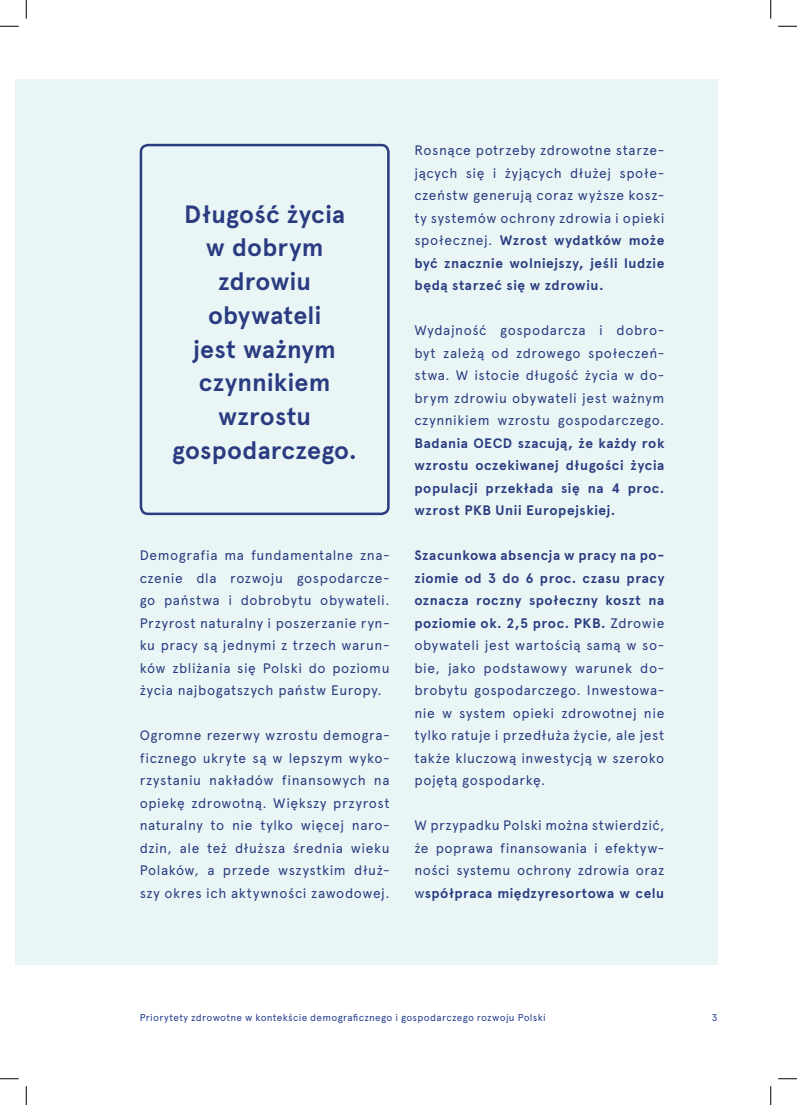
<style>
.page{position:relative;width:797px;height:1105px;background:#fff}
.page>*{position:absolute;margin:0;border:0;box-sizing:border-box;transform-origin:0 0}
.Paragraph_Style_1{font:700 25px/33.8px "Apercu Pro";letter-spacing:.01em;color:#2a3b81;text-align:center}
.Paragraph_Style_1-2{font:13.75px/22.5px "Apercu Pro";letter-spacing:.035em;color:#2a3b81;text-align:justify}
.Paragraph_Style_1-3{font:10px "Apercu Pro";letter-spacing:.03em;color:#253f8e}
.s1{font-weight:700}
</style>
<div class="page">
<div style="left:16px;top:79px;width:701px;height:886px;background:#e9f6f5"></div>
<div style="left:140px;top:144px;width:249px;height:371px;border:2px solid #2a3b81;border-radius:7px"></div>
<svg style="left:0;top:25px;width:19px;height:2px"></svg>
<svg style="left:778px;top:25px;width:19px;height:2px"></svg>
<svg style="left:0;top:1078px;width:19px;height:1px"></svg>
<svg style="left:778px;top:1078px;width:19px;height:1px"></svg>
<svg style="left:25px;top:0;width:2px;height:19px"></svg>
<svg style="left:25px;top:1086px;width:2px;height:19px"></svg>
<svg style="left:770px;top:0;width:1px;height:19px"></svg>
<svg style="left:770px;top:1086px;width:1px;height:19px"></svg>
<p class="Paragraph_Style_1" style="left:184px;top:195px;width:162px">Długość życia</p>
<p class="Paragraph_Style_1" style="left:206px;top:229px;width:119px">w dobrym zdrowiu</p>
<p class="Paragraph_Style_1" style="left:172px;top:296px;width:186px">obywateli<br>jest ważnym czynnikiem wzrostu gospodarczego.</p>
<p class="Paragraph_Style_1-2" style="left:140px;top:543px;width:251px">Demografia ma fundamentalne zna&shy;czenie dla rozwoju gospodarcze&shy;go państwa i dobrobytu obywateli.<br>Przyrost naturalny i poszerzanie ryn&shy;ku pracy są jednymi z trzech warun&shy;ków zbliżania się Polski do poziomu życia najbogatszych państw Europy.</p>
<p class="Paragraph_Style_1-2" style="left:140px;top:723px;width:251px">Ogromne rezerwy wzrostu demogra&shy;ficznego ukryte są w lepszym wyko&shy;rzystaniu nakładów finansowych na opiekę zdrowotną. Większy przyrost naturalny to nie tylko więcej naro&shy;dzin, ale też dłuższa średnia wieku Polaków, a przede wszystkim dłuż&shy;szy okres ich aktywności zawodowej.</p>
<p class="Paragraph_Style_1-2" style="left:414px;top:138px;width:251px">Rosnące potrzeby zdrowotne starze&shy;jących się i żyjących dłużej społe&shy;czeństw generują coraz wyższe kosz&shy;ty systemów ochrony zdrowia i opieki społecznej. <span class="s1">Wzrost wydatków może być znacznie wolniejszy, jeśli ludzie będą starzeć się w zdrowiu.</span></p>
<p class="Paragraph_Style_1-2" style="left:414px;top:318px;width:251px">Wydajność gospodarcza i dobro&shy;byt zależą od zdrowego społeczeń&shy;stwa. W istocie długość życia w do&shy;brym zdrowiu obywateli jest ważnym czynnikiem wzrostu gospodarczego.<br><span class="s1">Badania OECD szacują, że każdy rok wzrostu oczekiwanej długości życia populacji przekłada się na 4 proc. wzrost PKB Unii Europejskiej.</span></p>
<p class="Paragraph_Style_1-2" style="left:414px;top:543px;width:251px"><span class="s1">Szacunkowa absencja w pracy na po&shy;ziomie od 3 do 6 proc. czasu pracy oznacza roczny społeczny koszt na poziomie ok. 2,5 proc. PKB.</span> Zdrowie obywateli jest wartością samą w so&shy;bie, jako podstawowy warunek do&shy;brobytu gospodarczego. Inwestowa&shy;nie w system opieki zdrowotnej nie tylko ratuje i przedłuża życie, ale jest także kluczową inwestycją w szeroko pojętą gospodarkę.</p>
<p class="Paragraph_Style_1-2" style="left:414px;top:813px;width:251px">W przypadku Polski można stwierdzić, że poprawa finansowania i efektyw&shy;ności systemu ochrony zdrowia oraz w<span class="s1">spółpraca międzyresortowa w celu</span></p>
<p class="Paragraph_Style_1-3" style="left:140px;top:1010px;width:407px">Priorytety zdrowotne w kontekście demograficznego i gospodarczego rozwoju Polski</p>
<p class="Paragraph_Style_1-3" style="left:711px;top:1010px;width:7px">3</p>
</div>
